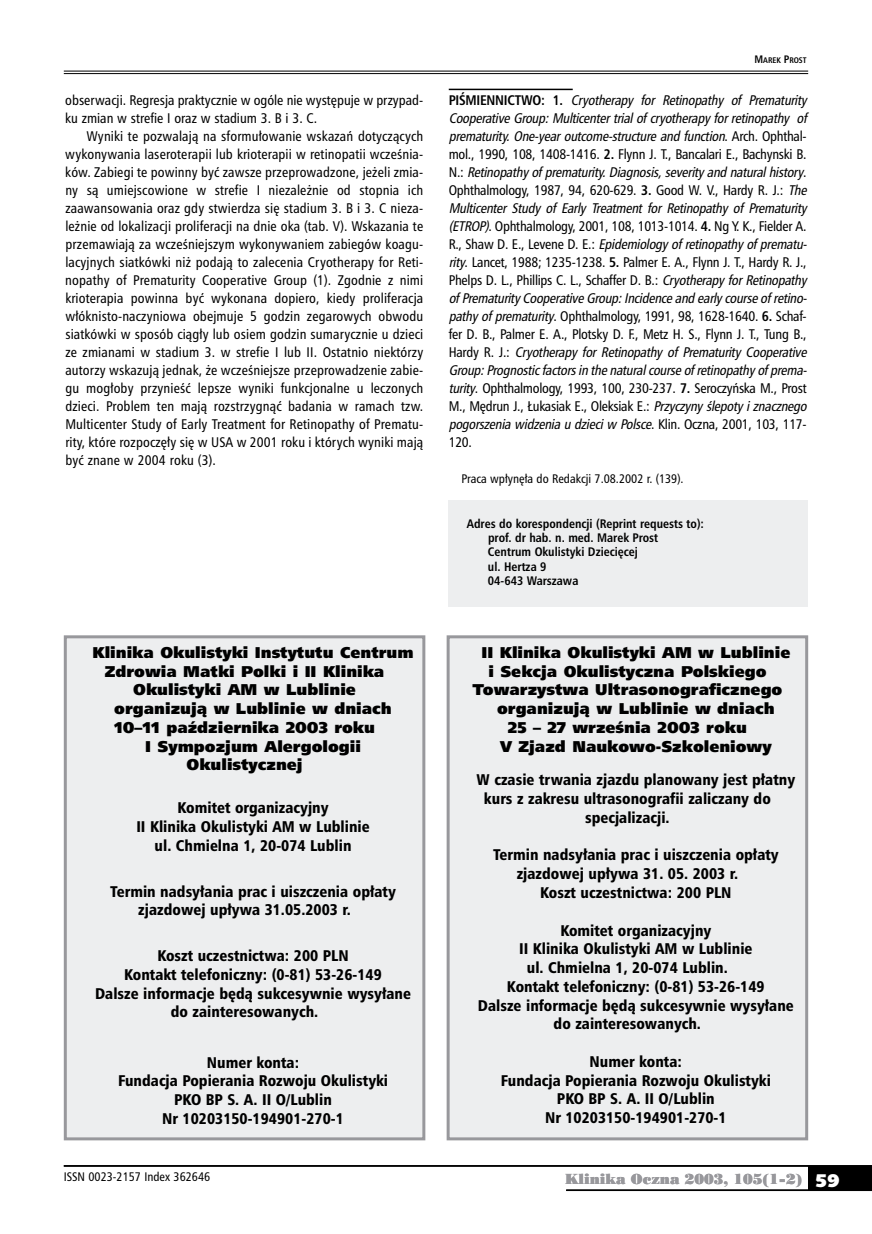
<style>
.page{position:relative;width:872px;height:1234px;background:#fff}
.page>*{position:absolute;margin:0;border:0;box-sizing:border-box;transform-origin:0 0}
.t1{font:15px/18.8px "Humnst 777 Blk Cn PL";color:#000;text-align:center}
.t2{font:15px "Humnst 777 X Blk PL";color:#000}
.t3{font:italic 13.5px/18px "Humnst 777 Cn PL";color:#000}
.t4{font:13.5px/18px "Humnst 777 Cn PL";color:#000}
.t5{font:13.5px "Poster Bodoni PL";color:#98989c}
.t6{font:700 12px/14.4px "Humnst 777 Cn PL";color:#000}
.t7{font:12px "Humnst 777 Cn PL";color:#000}
.t8{font:700 7.8px "Humnst 777 Cn PL";color:#000}
.s1{font-size:10.5px}
.s2{font-weight:700;font-style:normal}
.s3{font-style:normal}
.s4{font-family:"Humanst 531 U Blk PL";font-size:18px;color:#fff}
</style>
<div class="page">
<hr style="left:64px;top:71px;width:744px;height:1px;background:#000">
<hr style="left:64px;top:73px;width:744px;height:1px;background:#000">
<div style="left:808px;top:1165px;width:64px;height:25px;background:#000"></div>
<hr style="left:64px;top:1164px;width:808px;height:2px;background:#000">
<hr style="left:566px;top:1189px;width:306px;height:1px;background:#000">
<div style="left:449px;top:500px;width:359px;height:106px;background:#edeeef"></div>
<hr style="left:449px;top:89px;width:124px;height:1px;background:#000">
<div style="left:65px;top:636px;width:359px;height:502px;background:#edeeef"></div>
<div style="left:64px;top:635px;width:361px;height:505px;border:3px solid #98989c"></div>
<div style="left:448px;top:636px;width:358px;height:502px;background:#edeeef"></div>
<div style="left:446px;top:635px;width:362px;height:505px;border:3px solid #98989c"></div>
<p class="t4" style="left:65px;top:91px;width:358px">obserwacji. Regresja praktycznie w ogóle nie występuje w przypad&shy;ku zmian w strefie I oraz w stadium 3. B i 3. C.</p>
<p class="t4" style="left:65px;top:127px;width:359px;text-align:justify;text-indent:21px">Wyniki te pozwalają na sformułowanie wskazań dotyczących wykonywania laseroterapii lub krioterapii w retinopatii wcześnia&shy;ków. Zabiegi te powinny być zawsze przeprowadzone, jeżeli zmia&shy;ny są umiejscowione w strefie I niezależnie od stopnia ich zaawansowania oraz gdy stwierdza się stadium 3. B i 3. C nieza&shy;leżnie od lokalizacji proliferacji na dnie oka (tab. V). Wskazania te przemawiają za wcześniejszym wykonywaniem zabiegów koagu&shy;lacyjnych siatkówki niż podają to zalecenia Cryotherapy for Reti&shy;nopathy of Prematurity Cooperative Group (1). Zgodnie z nimi krioterapia powinna być wykonana dopiero, kiedy proliferacja włóknisto-naczyniowa obejmuje 5 godzin zegarowych obwodu siatkówki w sposób ciągły lub osiem godzin sumarycznie u dzieci ze zmianami w stadium 3. w strefie I lub II. Ostatnio niektórzy autorzy wskazują jednak, że wcześniejsze przeprowadzenie zabie&shy;gu mogłoby przynieść lepsze wyniki funkcjonalne u leczonych dzieci. Problem ten mają rozstrzygnąć badania w ramach tzw.<br>Multicenter Study of Early Treatment for Retinopathy of Prematu&shy;rity, które rozpoczęły się w USA w 2001 roku i których wyniki mają być znane w 2004 roku (3).</p>
<p class="t2" style="left:92px;top:642px;width:323px">Klinika Okulistyki Instytutu Centrum</p>
<p class="t2" style="left:105px;top:661px;width:281px">Zdrowia Matki Polki i II Klinika</p>
<p class="t2" style="left:133px;top:679px;width:224px">Okulistyki AM w Lublinie</p>
<p class="t2" style="left:114px;top:698px;width:279px">organizują w Lublinie w dniach</p>
<p class="t2" style="left:114px;top:717px;width:262px">10–11 października 2003 roku</p>
<p class="t2" style="left:145px;top:736px;width:217px">I Sympozjum Alergologii</p>
<p class="t2" style="left:186px;top:754px;width:117px">Okulistycznej</p>
<p class="t1" style="left:136px;top:797px;width:235px">Komitet organizacyjny<br>II Klinika Okulistyki AM w Lublinie ul. Chmielna 1, 20-074 Lublin</p>
<p class="t1" style="left:138px;top:881px;width:259px;text-align:left;text-indent:-28px">Termin nadsyłania prac i uiszczenia opłaty zjazdowej upływa 31.05.2003 r.</p>
<p class="t1" style="left:157px;top:945px;width:193px">Koszt uczestnictwa: 200 PLN</p>
<p class="t1" style="left:124px;top:964px;width:259px">Kontakt telefoniczny: (0-81) 53-26-149</p>
<p class="t1" style="left:95px;top:983px;width:317px">Dalsze informacje będą sukcesywnie wysyłane</p>
<p class="t1" style="left:171px;top:1001px;width:149px">do zainteresowanych.</p>
<p class="t1" style="left:118px;top:1052px;width:271px">Numer konta:<br>Fundacja Popierania Rozwoju Okulistyki<br>PKO BP S. A. II O/Lublin<br>Nr 10203150-194901-270-1</p>
<p class="t7" style="left:64px;top:1168px;width:148px">ISSN 0023-2157 Index 362646</p>
<p class="t8" style="left:754px;top:55px;width:54px"><span class="s1">M</span>AREK <span class="s1">P</span>ROST</p>
<p class="t3" style="left:449px;top:91px;width:363px"><span class="s2">P I -Ś M I E N -N I C -T W O : 1 .</span> Cryotherapy for Retinopathy of Prematurity CooperativeGroup:Multicentertrialofcryotherapyforretinopathy of prematurity.One-yearoutcome-structureand function<span class="s3">. A r c h . O p h t h a l - mol., 1990, 108, 1408-1416.</span> <span class="s2">2.</span> <span class="s3">Flynn J. T., Bancalari E., Bachynski B.<br>N . :</span> Retinopathyofprematurity.Diagnosis,severityand naturalhistory<span class="s3">.<br>Ophthalmology, 1987, 94, 620-629.</span> <span class="s2">3.</span> <span class="s3">Good W. V., Hardy R. J.:</span> The Multicenter Study of Early Treatment for Retinopathy of Prematurity (ETROP)<span class="s3">. Ophthalmology, 2001, 108, 1013-1014.</span> <span class="s2">4.</span> <span class="s3">Ng Y. K., Fielder A.<br>R . , S h a w D . E . , L e v e n e D . E . :</span> Epidemiologyofretinopathyofprematu&shy;rity<span class="s3">. Lancet, 1988; 1235-1238.</span> <span class="s2">5.</span> <span class="s3">Palmer E. A., Flynn J. T., Hardy R. J., Phelps D. L., Phillips C. L., Schaffer D. B.:</span> CryotherapyforRetinopathy ofPrematurityCooperativeGroup:Incidenceand earlycourseofretino&shy;pathyofprematurity<span class="s3">. Ophthalmology, 1991, 98, 1628-1640.</span> <span class="s2">6.</span> <span class="s3">Schaf&shy;fer D. B., Palmer E. A., Plotsky D. F., Metz H. S., Flynn J. T., Tung B., H a r d y R . J . :</span> Cryotherapy for Retinopathy of Prematurity Cooperative Group:Prognosticfactorsinthenatural courseofretinopathyofprema&shy;turity<span class="s3">. Ophthalmology, 1993, 100, 230-237.</span> <span class="s2">7.</span> <span class="s3">Seroczyńska M., Prost M., Mędrun J., Łukasiak E., Oleksiak E.:</span> Przyczynyślepotyiznacznego pogorszeniawidzeniau dzieciw Polsce<span class="s3">. K l i n . O c z n a , 2 0 0 1 , 1 0 3 , 1 1 7 - 120.</span></p>
<p class="t7" style="left:461px;top:471px;width:224px">Praca wpłynęła do Redakcji 7.08.2002 r. (139).</p>
<p class="t6" style="left:488px;top:515px;width:217px;text-indent:-21px">Ad-res do ko-re-spon-den-cji (Re-print re-qu-ests to): prof. dr hab. n. med. Marek Prost<br>Cen-trum Oku-li-sty-ki Dzie-cię-cej<br>ul. Hert-za 9<br>04-643 War-sza-wa</p>
<p class="t2" style="left:481px;top:642px;width:310px">II Klinika Okulistyki AM w Lublinie</p>
<p class="t2" style="left:488px;top:661px;width:280px">i Sekcja Okulistyczna Polskiego</p>
<p class="t2" style="left:472px;top:679px;width:311px">Towarzystwa Ultrasonograficznego</p>
<p class="t2" style="left:497px;top:698px;width:279px">organizują w Lublinie w dniach</p>
<p class="t2" style="left:508px;top:717px;width:240px">25 – 27 września 2003 roku</p>
<p class="t2" style="left:500px;top:736px;width:273px">V Zjazd Naukowo-Szkoleniowy</p>
<p class="t1" style="left:476px;top:770px;width:320px">W czasie trwania zjazdu planowany jest płatny</p>
<p class="t1" style="left:484px;top:788px;width:288px">kurs z zakresu ultrasonografii zaliczany do</p>
<p class="t1" style="left:585px;top:807px;width:86px">specjalizacji.</p>
<p class="t1" style="left:493px;top:845px;width:287px">Termin nadsyłania prac i uiszczenia opłaty</p>
<p class="t1" style="left:516px;top:863px;width:223px">zjazdowej upływa 31. 05. 2003 r.</p>
<p class="t1" style="left:540px;top:882px;width:193px">Koszt uczestnictwa: 200 PLN</p>
<p class="t1" style="left:560px;top:920px;width:152px">Komitet organizacyjny</p>
<p class="t1" style="left:519px;top:938px;width:235px">II Klinika Okulistyki AM w Lublinie</p>
<p class="t1" style="left:527px;top:957px;width:202px">ul. Chmielna 1, 20-074 Lublin.</p>
<p class="t1" style="left:507px;top:976px;width:259px">Kontakt telefoniczny: (0-81) 53-26-149</p>
<p class="t1" style="left:478px;top:995px;width:317px">Dalsze informacje będą sukcesywnie wysyłane</p>
<p class="t1" style="left:553px;top:1013px;width:149px">do zainteresowanych.</p>
<p class="t1" style="left:501px;top:1051px;width:271px">Numer konta:<br>Fundacja Popierania Rozwoju Okulistyki<br>PKO BP S. A. II O/Lublin<br>Nr 10203150-194901-270-1</p>
<p class="t5" style="left:565px;top:1169px;width:276px">Klinika Oczna 2003, 105(1-2) <span class="s4">59</span></p>
</div>
